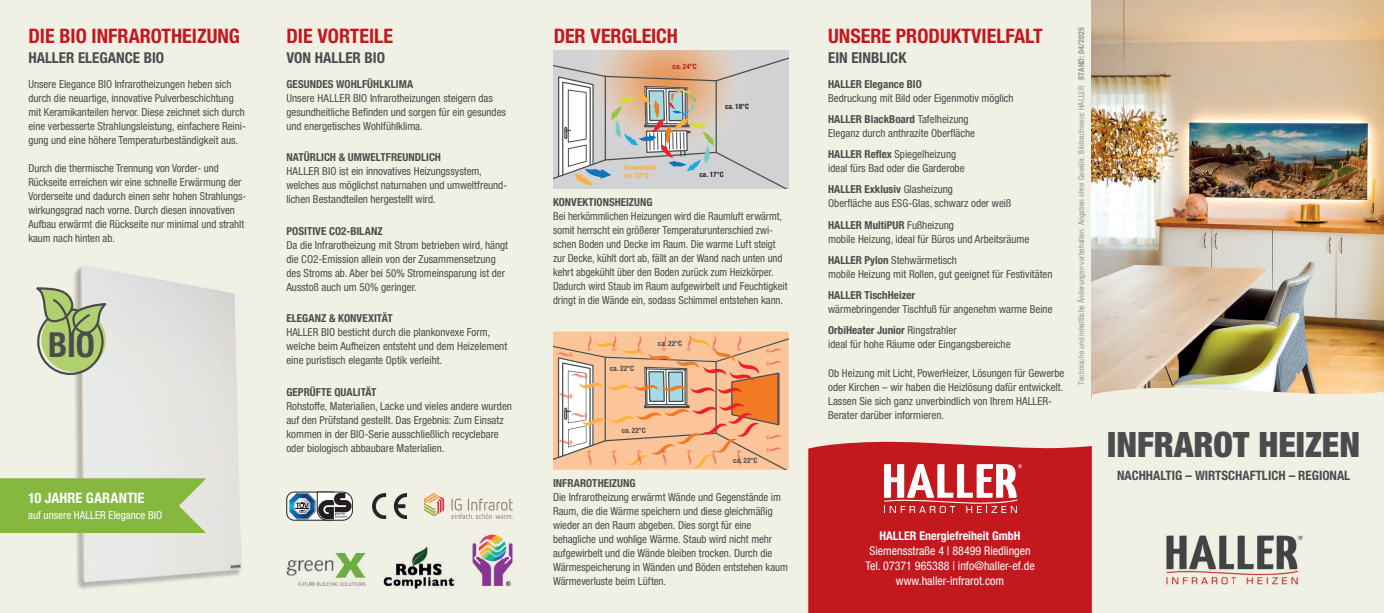
<style>
.page{position:relative;width:1384px;height:613px;background:#fff}
.page>*{position:absolute;margin:0;border:0;box-sizing:border-box;transform-origin:0 0}
.t1{font:900 condensed 35px "Helvetica Neue LT Std";color:#4b4c4d}
.t2{font:700 condensed 34.3px "Helvetica Neue";color:#4b4c4d}
.t3{font:700 condensed 20px "Helvetica Neue LT Std";color:#c2181e}
.t4{font:700 condensed 15px "Helvetica Neue LT Std";color:#4b4c4d}
.t5{font:700 condensed 14.4px "Helvetica Neue LT Std";color:#fff}
.t6{font:700 condensed 13px "Helvetica Neue LT Std";color:#4b4c4d}
.t7{font:condensed 12px/15px "Helvetica Neue LT Std";color:#fff;text-align:center}
.t8{font:700 condensed 12px "Helvetica Neue LT Std";color:#fff}
.t9{font:condensed 11px/14px "Helvetica Neue LT Std";color:#4b4c4d}
.t10{font:700 condensed 11px "Helvetica Neue LT Std";letter-spacing:.005em;color:#4b4c4d}
.t11{font:condensed 11px "Helvetica Neue LT Std";color:#fff}
.t12{font:condensed 8px "Helvetica Neue LT Std";letter-spacing:.005em;color:#939598}
.t13{font:700 condensed 7.5px "Helvetica Neue LT Std";color:#4b4c4d}
.t14{font:700 condensed 7.4px "Helvetica Neue LT Std";color:#4b4c4d}
.t15{font:700 condensed 7.3px/8.1px "Helvetica Neue LT Std";color:#fbaf3d}
.t16{font:700 condensed 7.3px "Helvetica Neue LT Std";color:#231f20}
.t17{font:700 condensed 7.3px "Helvetica Neue LT Std";color:#c2181e}
.s1{font-weight:700}
</style>
<div class="page">
<div style="left:0;top:0;width:1383px;height:612px;background:#f0f0e5"></div>
<img style="left:1091px;top:0;width:292px;height:384px">
<div style="left:808px;top:441px;width:283px;height:171px;background:#c2181e"></div>
<svg style="left:1091px;top:384px;width:292px;height:228px"></svg>
<img style="left:1163px;top:534px;width:140px;height:50px">
<svg style="left:553px;top:56px;width:235px;height:133px;background:#ccc5bd"></svg>
<svg style="left:553px;top:331px;width:235px;height:138px;background:#ebb790"></svg>
<img style="left:64px;top:265px;width:178px;height:324px">
<img style="left:424px;top:493px;width:89px;height:25px">
<img style="left:383px;top:546px;width:72px;height:43px">
<svg style="left:286px;top:491px;width:67px;height:29px;background:#818d97"></svg>
<img style="left:472px;top:534px;width:41px;height:51px">
<img style="left:372px;top:493px;width:35px;height:24px">
<img style="left:286px;top:552px;width:79px;height:34px">
<svg style="left:884px;top:463px;width:137px;height:49px;background:#da7679"></svg>
<div style="left:41px;top:307px;width:65px;height:65px;background:#b1d170;border-radius:50%"></div>
<div style="left:37px;top:308px;width:67px;height:67px;border:2px solid #4b4c4d;border-radius:50%"></div>
<svg style="left:36px;top:286px;width:71px;height:58px"></svg>
<svg style="left:0;top:477px;width:207px;height:56px;background:#8ebb4d"></svg>
<h3 class="t3" style="left:28px;top:23px;width:213px">DIE BIO INFRAROTHEIZUNG</h3>
<h3 class="t3" style="left:554px;top:23px;width:126px">DER VERGLEICH</h3>
<h3 class="t4" style="left:28px;top:48px;width:137px">HALLER ELEGANCE BIO</h3>
<p class="t9" style="left:28px;top:77px;width:219px">Unsere Elegance BIO Infrarotheizungen heben sich durch die neuartige, innovative Pulverbeschichtung mit Keramikanteilen hervor. Diese zeichnet sich durch eine verbesserte Strahlungsleistung, einfachere Reini&shy;gung und eine höhere Temperaturbeständigkeit aus.</p>
<p class="t9" style="left:28px;top:161px;width:219px">Durch die thermische Trennung von Vorder- und Rückseite erreichen wir eine schnelle Erwärmung der Vorderseite und dadurch einen sehr hohen Strahlungs&shy;wirkungsgrad nach vorne. Durch diesen innovativen Aufbau erwärmt die Rückseite nur minimal und strahlt kaum nach hinten ab.</p>
<h3 class="t3" style="left:286px;top:23px;width:108px">DIE VORTEILE</h3>
<h3 class="t4" style="left:286px;top:48px;width:100px">VON HALLER BIO</h3>
<p class="t17" style="left:672px;top:62px;width:26px">ca. 24°C</p>
<p class="t10" style="left:286px;top:77px;width:128px">GESUNDES WOHLFÜHLKLIMA</p>
<p class="t9" style="left:286px;top:91px;width:221px">Unsere HALLER BIO Infrarotheizungen steigern das gesundheitliche Befinden und sorgen für ein gesundes und energetisches Wohlfühlklima.</p>
<p class="t10" style="left:286px;top:150px;width:156px">NATÜRLICH &amp; UMWELTFREUNDLICH</p>
<p class="t9" style="left:286px;top:164px;width:222px">HALLER BIO ist ein innovatives Heizungssystem, welches aus möglichst naturnahen und umweltfreund&shy;lichen Bestandteilen hergestellt wird.</p>
<p class="t16" style="left:725px;top:102px;width:26px">ca. 18°C</p>
<p class="t15" style="left:624px;top:163px;width:33px">Raummitte ca. 22°C</p>
<p class="t16" style="left:699px;top:170px;width:26px">ca. 17°C</p>
<p class="t10" style="left:553px;top:195px;width:101px">KONVEKTIONSHEIZUNG</p>
<p class="t9" style="left:553px;top:209px;width:236px">Bei herkömmlichen Heizungen wird die Raumluft erwärmt, somit herrscht ein größerer Temperaturunterschied zwi&shy;schen Boden und Decke im Raum. Die warme Luft steigt zur Decke, kühlt dort ab, fällt an der Wand nach unten und kehrt abgekühlt über den Boden zurück zum Heizkörper.<br>Dadurch wird Staub im Raum aufgewirbelt und Feuchtigkeit dringt in die Wände ein, sodass Schimmel entstehen kann.</p>
<p class="t10" style="left:286px;top:224px;width:98px">POSITIVE CO2-BILANZ</p>
<p class="t9" style="left:286px;top:238px;width:223px">Da die Infrarotheizung mit Strom betrieben wird, hängt die CO2-Emission allein von der Zusammensetzung des Stroms ab. Aber bei 50% Stromeinsparung ist der Ausstoß auch um 50% geringer.</p>
<h2 class="t2" style="left:48px;top:316px;width:48px">BIO</h2>
<h3 class="t5" style="left:28px;top:488px;width:118px">10 JAHRE GARANTIE</h3>
<p class="t11" style="left:28px;top:508px;width:135px">auf unsere HALLER Elegance BIO</p>
<p class="t10" style="left:286px;top:311px;width:108px">ELEGANZ &amp; KONVEXITÄT</p>
<p class="t9" style="left:286px;top:325px;width:222px">HALLER BIO besticht durch die plankonvexe Form, welche beim Aufheizen entsteht und dem Heizelement eine puristisch elegante Optik verleiht.</p>
<p class="t10" style="left:286px;top:385px;width:92px">GEPRÜFTE QUALITÄT</p>
<p class="t9" style="left:286px;top:398px;width:227px">Rohstoffe, Materialien, Lacke und vieles andere wurden auf den Prüfstand gestellt. Das Ergebnis: Zum Einsatz kommen in der BIO-Serie ausschließlich recyclebare oder biologisch abbaubare Materialien.</p>
<p class="t13" style="left:609px;top:364px;width:26px">ca. 22°C</p>
<p class="t14" style="left:658px;top:339px;width:26px">ca. 22°C</p>
<p class="t14" style="left:621px;top:426px;width:26px">ca. 22°C</p>
<p class="t14" style="left:733px;top:456px;width:26px">ca. 22°C</p>
<p class="t10" style="left:553px;top:475px;width:84px">INFRAROTHEIZUNG</p>
<p class="t9" style="left:553px;top:489px;width:236px">Die Infrarotheizung erwärmt Wände und Gegenstände im Raum, die die Wärme speichern und diese gleichmäßig wieder an den Raum abgeben. Dies sorgt für eine behagliche und wohlige Wärme. Staub wird nicht mehr aufgewirbelt und die Wände bleiben trocken. Durch die Wärmespeicherung in Wänden und Böden entstehen kaum Wärmeverluste beim Lüften.</p>
<h3 class="t3" style="left:828px;top:23px;width:216px">UNSERE PRODUKTVIELFALT</h3>
<h3 class="t4" style="left:828px;top:48px;width:80px">EIN EINBLICK</h3>
<p class="t10" style="left:828px;top:77px;width:95px">HALLER Elegance BIO</p>
<p class="t9" style="left:828px;top:87px;width:187px;line-height:21.1px">Bedruckung mit Bild oder Eigenmotiv möglich<br><span class="s1">HALLER BlackBoard</span> Tafelheizung</p>
<p class="t9" style="left:828px;top:123px;width:149px;line-height:21.1px">Eleganz durch anthrazite Oberfläche<br><span class="s1">HALLER Reflex</span> Spiegelheizung</p>
<p class="t9" style="left:828px;top:158px;width:138px;line-height:21.1px">ideal fürs Bad oder die Garderobe<br><span class="s1">HALLER Exklusiv</span> Glasheizung</p>
<p class="t9" style="left:828px;top:193px;width:185px;line-height:21.1px">Oberfläche aus ESG-Glas, schwarz oder weiß<br><span class="s1">HALLER MultiPUR</span> Fußheizung</p>
<p class="t9" style="left:828px;top:228px;width:203px;line-height:21.1px">mobile Heizung, ideal für Büros und Arbeitsräume<br><span class="s1">HALLER Pylon</span> Stehwärmetisch</p>
<p class="t9" style="left:828px;top:266px;width:226px">mobile Heizung mit Rollen, gut geeignet für Festivitäten</p>
<p class="t10" style="left:828px;top:288px;width:88px">HALLER TischHeizer</p>
<p class="t9" style="left:828px;top:298px;width:226px;line-height:21.1px">wärmebringender Tischfuß für angenehm warme Beine<br><span class="s1">OrbiHeater Junior</span> Ringstrahler</p>
<p class="t9" style="left:828px;top:337px;width:184px">ideal für hohe Räume oder Eingangsbereiche</p>
<p class="t9" style="left:828px;top:366px;width:238px">Ob Heizung mit Licht, PowerHeizer, Lösungen für Gewerbe oder Kirchen – wir haben die Heizlösung dafür entwickelt.<br>Lassen Sie sich ganz unverbindlich von Ihrem HALLER-Berater darüber informieren.</p>
<p class="t12" style="left:1076px;top:384px;width:359px;rotate:-90deg">Technische und inhaltliche Änderungen vorbehalten. Angaben ohne Gewähr. Bildnachweis: HALLER <span class="s1">STAND: 04/2025</span></p>
<p class="t8" style="left:879px;top:528px;width:142px">HALLER Energiefreiheit GmbH</p>
<p class="t7" style="left:865px;top:543px;width:171px">Siemensstraße 4 | 88499 Riedlingen<br>Tel. 07371 965388 | info@haller-ef.de www.haller-infrarot.com</p>
<h1 class="t1" style="left:1107px;top:423px;width:254px">INFRAROT HEIZEN</h1>
<p class="t6" style="left:1116px;top:467px;width:235px">NACHHALTIG – WIRTSCHAFTLICH – REGIONAL</p>
</div>
